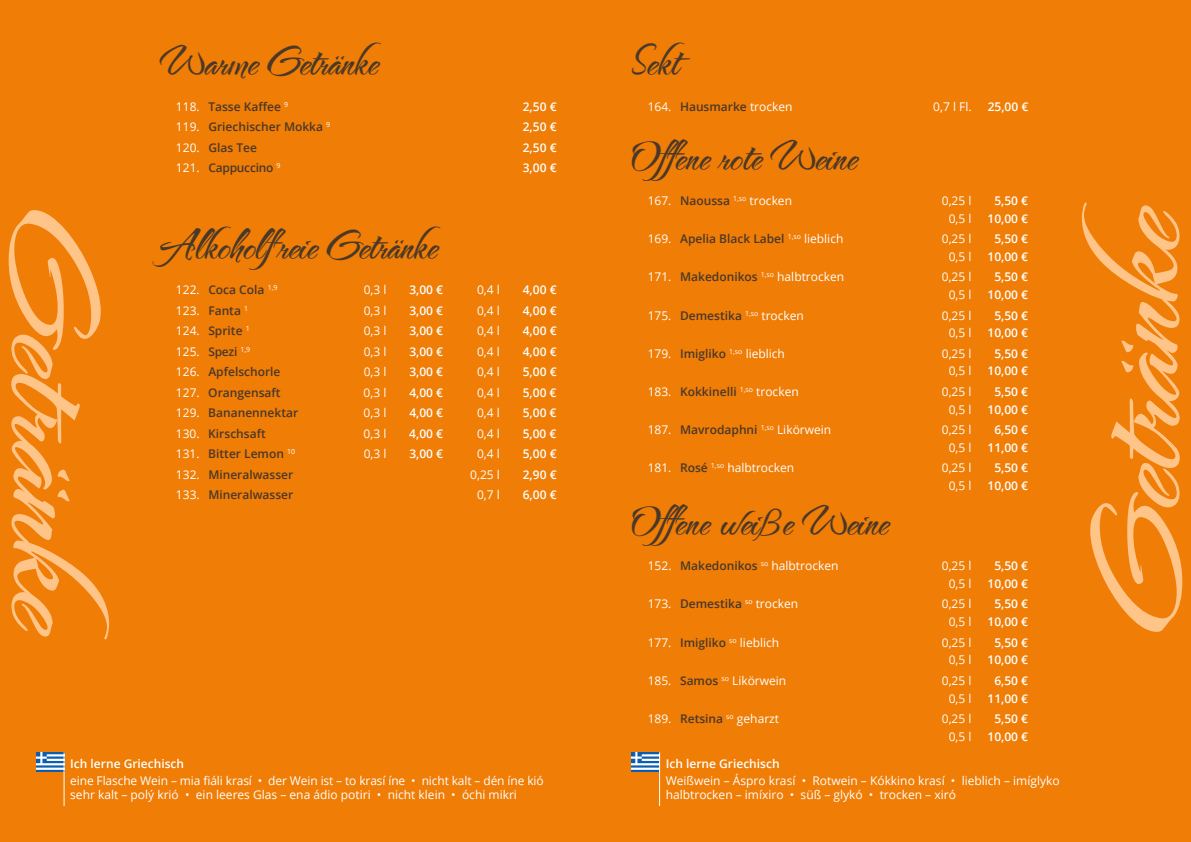
<style>
.page{position:relative;width:1191px;height:842px;background:#ef7d06}
.page>*{position:absolute;margin:0;border:0;box-sizing:border-box;transform-origin:0 0}
.t1{font:145px "The Nauti Gal ROB";color:#ffc487;scale:1.25 1}
.t2{font:48px/94.4px "The Nauti Gal ROB";color:#4a3828}
.t3{font:12px/14.4px "Open Sans";color:#fff}
.t4{font:600 12px "Open Sans";color:#fff}
.t5{font:600 12px "Open Sans";color:#4a3828}
.t6{font:600 12px "Open Sans";letter-spacing:-.02em;color:#4a3828}
.s1{font-weight:400;color:#fff}
.s2{font-weight:600;color:#4a3828}
</style>
<div class="page">
<img style="left:36px;top:752px;width:28px;height:19px">
<hr style="left:64px;top:752px;width:1px;height:54px;background:#fff">
<img style="left:631px;top:752px;width:28px;height:19px">
<hr style="left:659px;top:752px;width:1px;height:54px;background:#fff">
<h2 class="t2" style="left:160px;top:18px;width:219px">Warme Getränke</h2>
<p class="t5" style="left:176px;top:98px;width:114px"><span class="s1">118.</span> Tasse Kaffee <sup>9</sup></p>
<p class="t4" style="left:523px;top:98px;width:35px">2,50 €</p>
<p class="t5" style="left:176px;top:118px;width:156px"><span class="s1">119.</span> Griechischer Mokka <sup>9</sup></p>
<p class="t4" style="left:523px;top:118px;width:35px">2,50 €</p>
<p class="t5" style="left:176px;top:139px;width:82px"><span class="s1">120.</span> Glas Tee</p>
<p class="t4" style="left:523px;top:139px;width:35px">2,50 €</p>
<p class="t6" style="left:176px;top:159px;width:106px"><span class="s1">121.</span> Cappuccino <sup>9</sup></p>
<p class="t4" style="left:523px;top:159px;width:35px">3,00 €</p>
<h2 class="t2" style="left:631px;top:18px;width:226px">Sekt<br>Offene rote Weine</h2>
<p class="t3" style="left:647px;top:99px;width:146px">164. <span class="s2">Hausmarke</span> trocken</p>
<p class="t3" style="left:933px;top:99px;width:40px">0,7 l Fl.</p>
<p class="t4" style="left:987px;top:98px;width:42px">25,00 €</p>
<p class="t3" style="left:647px;top:193px;width:146px">167. <span class="s2">Naoussa</span> <sup>1,so</sup> trocken</p>
<p class="t3" style="left:941px;top:193px;width:31px">0,25 l</p>
<p class="t4" style="left:994px;top:192px;width:35px">5,50 €</p>
<p class="t3" style="left:948px;top:211px;width:24px">0,5 l</p>
<p class="t4" style="left:987px;top:210px;width:42px">10,00 €</p>
<p class="t5" style="left:647px;top:230px;width:197px"><span class="s1">169.</span> Apelia Black Label <sup>1,so</sup> <span class="s1">lieblich</span></p>
<p class="t3" style="left:941px;top:231px;width:31px">0,25 l</p>
<p class="t4" style="left:994px;top:230px;width:35px">5,50 €</p>
<p class="t3" style="left:948px;top:249px;width:24px">0,5 l</p>
<p class="t4" style="left:987px;top:248px;width:42px">10,00 €</p>
<p class="t3" style="left:647px;top:269px;width:198px">171. <span class="s2">Makedonikos</span> <sup>1,so</sup> halbtrocken</p>
<p class="t3" style="left:941px;top:269px;width:31px">0,25 l</p>
<p class="t4" style="left:994px;top:269px;width:35px">5,50 €</p>
<p class="t3" style="left:948px;top:287px;width:24px">0,5 l</p>
<p class="t4" style="left:987px;top:286px;width:42px">10,00 €</p>
<p class="t3" style="left:647px;top:308px;width:158px">175. <span class="s2">Demestika</span> <sup>1,so</sup> trocken</p>
<p class="t3" style="left:941px;top:308px;width:31px">0,25 l</p>
<p class="t4" style="left:994px;top:307px;width:35px">5,50 €</p>
<p class="t3" style="left:948px;top:325px;width:24px">0,5 l</p>
<p class="t4" style="left:987px;top:325px;width:42px">10,00 €</p>
<p class="t3" style="left:647px;top:346px;width:139px">179. <span class="s2">Imigliko</span> <sup>1,so</sup> lieblich</p>
<p class="t3" style="left:941px;top:346px;width:31px">0,25 l</p>
<p class="t4" style="left:994px;top:345px;width:35px">5,50 €</p>
<p class="t3" style="left:948px;top:364px;width:24px">0,5 l</p>
<p class="t4" style="left:987px;top:363px;width:42px">10,00 €</p>
<p class="t3" style="left:647px;top:384px;width:152px">183. <span class="s2">Kokkinelli</span> <sup>1,so</sup> trocken</p>
<p class="t3" style="left:941px;top:384px;width:31px">0,25 l</p>
<p class="t4" style="left:994px;top:383px;width:35px">5,50 €</p>
<p class="t3" style="left:948px;top:402px;width:24px">0,5 l</p>
<p class="t4" style="left:987px;top:401px;width:42px">10,00 €</p>
<p class="t3" style="left:647px;top:422px;width:185px">187. <span class="s2">Mavrodaphni</span> <sup>1,so</sup> Likörwein</p>
<p class="t3" style="left:941px;top:422px;width:31px">0,25 l</p>
<p class="t4" style="left:994px;top:422px;width:35px">6,50 €</p>
<p class="t3" style="left:948px;top:440px;width:24px">0,5 l</p>
<p class="t4" style="left:987px;top:439px;width:42px">11,00 €</p>
<p class="t3" style="left:647px;top:460px;width:148px">181. <span class="s2">Rosé</span> <sup>1,so</sup> halbtrocken</p>
<p class="t3" style="left:941px;top:460px;width:31px">0,25 l</p>
<p class="t4" style="left:994px;top:460px;width:35px">5,50 €</p>
<p class="t3" style="left:948px;top:478px;width:24px">0,5 l</p>
<p class="t4" style="left:987px;top:477px;width:42px">10,00 €</p>
<h1 class="t1" style="left:131px;top:209px;width:346px;rotate:90deg">Getränke</h1>
<h1 class="t1" style="left:1060px;top:633px;width:346px;rotate:-90deg">Getränke</h1>
<h2 class="t2" style="left:160px;top:202px;width:278px">Alkoholfreie Getränke</h2>
<p class="t5" style="left:176px;top:281px;width:103px"><span class="s1">122.</span> Coca Cola <sup>1,9</sup></p>
<p class="t3" style="left:364px;top:282px;width:24px">0,3 l</p>
<p class="t4" style="left:409px;top:281px;width:35px">3,00 €</p>
<p class="t3" style="left:477px;top:282px;width:24px">0,4 l</p>
<p class="t4" style="left:523px;top:281px;width:35px">4,00 €</p>
<p class="t5" style="left:176px;top:302px;width:74px"><span class="s1">123.</span> Fanta <sup>1</sup></p>
<p class="t3" style="left:364px;top:303px;width:24px">0,3 l</p>
<p class="t4" style="left:409px;top:302px;width:35px">3,00 €</p>
<p class="t3" style="left:477px;top:303px;width:24px">0,4 l</p>
<p class="t4" style="left:523px;top:302px;width:35px">4,00 €</p>
<p class="t5" style="left:176px;top:322px;width:75px"><span class="s1">124.</span> Sprite <sup>1</sup></p>
<p class="t3" style="left:364px;top:323px;width:24px">0,3 l</p>
<p class="t4" style="left:409px;top:322px;width:35px">3,00 €</p>
<p class="t3" style="left:477px;top:323px;width:24px">0,4 l</p>
<p class="t4" style="left:523px;top:322px;width:35px">4,00 €</p>
<p class="t5" style="left:176px;top:343px;width:76px"><span class="s1">125.</span> Spezi <sup>1,9</sup></p>
<p class="t3" style="left:364px;top:344px;width:24px">0,3 l</p>
<p class="t4" style="left:409px;top:343px;width:35px">3,00 €</p>
<p class="t3" style="left:477px;top:344px;width:24px">0,4 l</p>
<p class="t4" style="left:523px;top:343px;width:35px">4,00 €</p>
<p class="t5" style="left:176px;top:364px;width:106px"><span class="s1">126.</span> Apfelschorle</p>
<p class="t3" style="left:364px;top:364px;width:24px">0,3 l</p>
<p class="t4" style="left:409px;top:364px;width:35px">3,00 €</p>
<p class="t3" style="left:477px;top:364px;width:24px">0,4 l</p>
<p class="t4" style="left:523px;top:364px;width:35px">5,00 €</p>
<p class="t5" style="left:176px;top:384px;width:106px"><span class="s1">127.</span> Orangensaft</p>
<p class="t3" style="left:364px;top:385px;width:24px">0,3 l</p>
<p class="t4" style="left:409px;top:384px;width:35px">4,00 €</p>
<p class="t3" style="left:477px;top:385px;width:24px">0,4 l</p>
<p class="t4" style="left:523px;top:384px;width:35px">5,00 €</p>
<p class="t5" style="left:176px;top:405px;width:124px"><span class="s1">129.</span> Bananennektar</p>
<p class="t3" style="left:364px;top:405px;width:24px">0,3 l</p>
<p class="t4" style="left:409px;top:405px;width:35px">4,00 €</p>
<p class="t3" style="left:477px;top:405px;width:24px">0,4 l</p>
<p class="t4" style="left:523px;top:405px;width:35px">5,00 €</p>
<p class="t5" style="left:176px;top:425px;width:91px"><span class="s1">130.</span> Kirschsaft</p>
<p class="t3" style="left:363px;top:426px;width:24px">0,3 l</p>
<p class="t4" style="left:409px;top:425px;width:35px">4,00 €</p>
<p class="t3" style="left:477px;top:426px;width:24px">0,4 l</p>
<p class="t4" style="left:523px;top:425px;width:35px">5,00 €</p>
<p class="t5" style="left:176px;top:446px;width:121px"><span class="s1">131.</span> Bitter Lemon <sup>10</sup></p>
<p class="t3" style="left:364px;top:446px;width:24px">0,3 l</p>
<p class="t4" style="left:409px;top:446px;width:35px">3,00 €</p>
<p class="t3" style="left:477px;top:446px;width:24px">0,4 l</p>
<p class="t4" style="left:523px;top:446px;width:35px">5,00 €</p>
<p class="t5" style="left:176px;top:466px;width:119px"><span class="s1">132.</span> Mineralwasser</p>
<p class="t3" style="left:470px;top:467px;width:31px">0,25 l</p>
<p class="t4" style="left:523px;top:466px;width:35px">2,90 €</p>
<p class="t5" style="left:176px;top:487px;width:119px"><span class="s1">133.</span> Mineralwasser</p>
<p class="t3" style="left:477px;top:487px;width:24px">0,7 l</p>
<p class="t4" style="left:523px;top:487px;width:35px">6,00 €</p>
<h2 class="t2" style="left:631px;top:478px;width:258px">Offene weiße Weine</h2>
<p class="t3" style="left:647px;top:558px;width:192px">152. <span class="s2">Makedonikos</span> <sup>so</sup> halbtrocken</p>
<p class="t3" style="left:941px;top:558px;width:31px">0,25 l</p>
<p class="t4" style="left:994px;top:558px;width:35px">5,50 €</p>
<p class="t3" style="left:948px;top:576px;width:24px">0,5 l</p>
<p class="t4" style="left:987px;top:575px;width:42px">10,00 €</p>
<p class="t3" style="left:647px;top:597px;width:152px">173. <span class="s2">Demestika</span> <sup>so</sup> trocken</p>
<p class="t3" style="left:941px;top:597px;width:31px">0,25 l</p>
<p class="t4" style="left:994px;top:596px;width:35px">5,50 €</p>
<p class="t3" style="left:948px;top:614px;width:24px">0,5 l</p>
<p class="t4" style="left:987px;top:613px;width:42px">10,00 €</p>
<p class="t3" style="left:647px;top:635px;width:133px">177. <span class="s2">Imigliko</span> <sup>so</sup> lieblich</p>
<p class="t3" style="left:941px;top:635px;width:31px">0,25 l</p>
<p class="t4" style="left:994px;top:634px;width:35px">5,50 €</p>
<p class="t3" style="left:948px;top:652px;width:24px">0,5 l</p>
<p class="t4" style="left:987px;top:652px;width:42px">10,00 €</p>
<p class="t3" style="left:647px;top:673px;width:140px">185. <span class="s2">Samos</span> <sup>so</sup> Likörwein</p>
<p class="t3" style="left:941px;top:673px;width:31px">0,25 l</p>
<p class="t4" style="left:994px;top:672px;width:35px">6,50 €</p>
<p class="t3" style="left:948px;top:691px;width:24px">0,5 l</p>
<p class="t4" style="left:987px;top:690px;width:42px">11,00 €</p>
<p class="t3" style="left:647px;top:711px;width:133px">189. <span class="s2">Retsina</span> <sup>so</sup> geharzt</p>
<p class="t3" style="left:941px;top:711px;width:31px">0,25 l</p>
<p class="t4" style="left:994px;top:710px;width:35px">5,50 €</p>
<p class="t3" style="left:948px;top:729px;width:24px">0,5 l</p>
<p class="t4" style="left:987px;top:728px;width:42px">10,00 €</p>
<p class="t4" style="left:70px;top:755px;width:115px">Ich lerne Griechisch</p>
<p class="t3" style="left:70px;top:773px;width:475px">eine Flasche Wein – mia fiáli krasí • der Wein ist – to krasí íne • nicht kalt – dén íne kió sehr kalt – polý krió • ein leeres Glas – ena ádio potiri • nicht klein • óchi mikri</p>
<p class="t4" style="left:666px;top:755px;width:115px">Ich lerne Griechisch</p>
<p class="t3" style="left:666px;top:773px;width:395px">Weißwein – Áspro krasí • Rotwein – Kókkino krasí • lieblich – imíglyko halbtrocken – imíxiro • süß – glykó • trocken – xiró</p>
</div>
